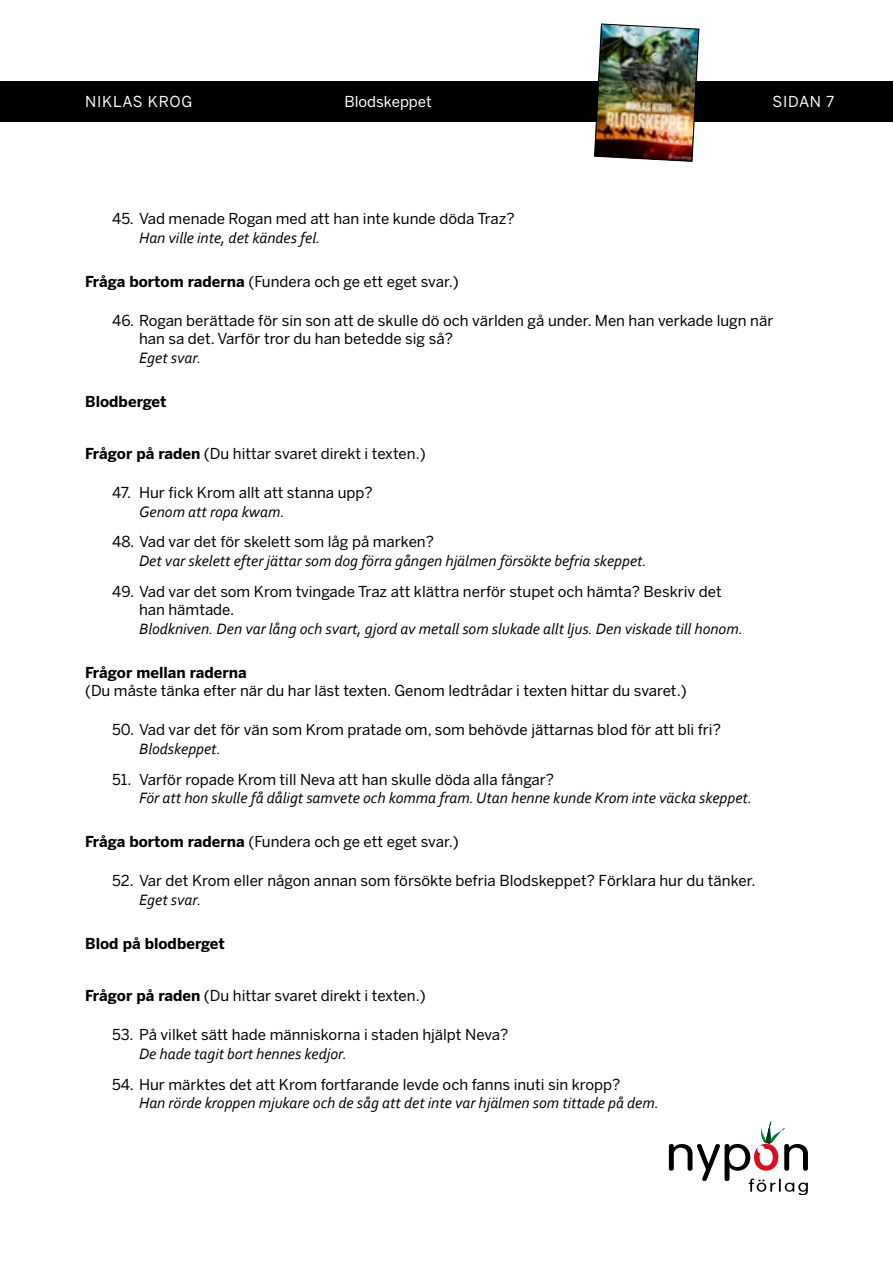
<style>
.page{position:relative;width:893px;height:1263px;background:#fff}
.page>*{position:absolute;margin:0;border:0;box-sizing:border-box;transform-origin:0 0}
.t1{font:italic 15.75px "Corbel";color:#000}
.t2{font:15px/18px "Benton Sans";color:#000}
.t3{font:700 15px "Benton Sans";color:#000}
.t4{font:15px "Benton Sans";color:#fff}
.t5{font:15px "Benton Sans";letter-spacing:.05em;color:#fff}
.t6{font:15px "Benton Sans";letter-spacing:.02em;color:#fff}
.s1{font-weight:700}
</style>
<div class="page">
<div style="left:0;top:81px;width:893px;height:40px;background:#000"></div>
<svg style="left:669px;top:1121px;width:139px;height:74px"></svg>
<img style="left:594px;top:23px;width:105px;height:139px">
<p class="t5" style="left:85px;top:93px;width:109px">NIKLAS KROG</p>
<p class="t4" style="left:344px;top:93px;width:89px">Blodskeppet</p>
<p class="t6" style="left:772px;top:93px;width:63px">SIDAN 7</p>
<p class="t2" style="left:112px;top:210px;width:404px">45. Vad menade Rogan med att han inte kunde döda Traz?</p>
<p class="t1" style="left:139px;top:228px;width:183px">Han ville inte, det kändes fel.</p>
<p class="t2" style="left:85px;top:273px;width:375px"><span class="s1">Fråga bortom raderna</span> (Fundera och ge ett eget svar.)</p>
<p class="t2" style="left:139px;top:312px;width:636px;text-indent:-27px">46. Rogan berättade för sin son att de skulle dö och världen gå under. Men han verkade lugn när han sa det. Varför tror du han betedde sig så?</p>
<p class="t1" style="left:139px;top:348px;width:64px">Eget svar.</p>
<p class="t3" style="left:85px;top:392px;width:83px">Blodberget</p>
<p class="t2" style="left:85px;top:444px;width:342px"><span class="s1">Frågor på raden</span> (Du hittar svaret direkt i texten.)</p>
<p class="t2" style="left:112px;top:484px;width:262px">47. Hur fick Krom allt att stanna upp?</p>
<p class="t1" style="left:139px;top:502px;width:147px">Genom att ropa kwam.</p>
<p class="t2" style="left:112px;top:533px;width:323px">48. Vad var det för skelett som låg på marken?</p>
<p class="t1" style="left:139px;top:551px;width:509px">Det var skelett efter jättar som dog förra gången hjälmen försökte befria skeppet.</p>
<p class="t2" style="left:139px;top:583px;width:584px;text-indent:-27px">49. Vad var det som Krom tvingade Traz att klättra nerför stupet och hämta? Beskriv det han hämtade.</p>
<p class="t1" style="left:139px;top:619px;width:605px">Blodkniven. Den var lång och svart, gjord av metall som slukade allt ljus. Den viskade till honom.</p>
<p class="t3" style="left:85px;top:663px;width:163px">Frågor mellan raderna</p>
<p class="t2" style="left:85px;top:681px;width:603px">(Du måste tänka efter när du har läst texten. Genom ledtrådar i texten hittar du svaret.)</p>
<p class="t2" style="left:112px;top:721px;width:610px">50. Vad var det för vän som Krom pratade om, som behövde jättarnas blod för att bli fri?</p>
<p class="t1" style="left:139px;top:739px;width:83px">Blodskeppet.</p>
<p class="t2" style="left:112px;top:770px;width:444px">51. Varför ropade Krom till Neva att han skulle döda alla fångar?</p>
<p class="t1" style="left:139px;top:788px;width:614px">För att hon skulle få dåligt samvete och komma fram. Utan henne kunde Krom inte väcka skeppet.</p>
<p class="t2" style="left:85px;top:833px;width:375px"><span class="s1">Fråga bortom raderna</span> (Fundera och ge ett eget svar.)</p>
<p class="t2" style="left:112px;top:872px;width:645px">52. Var det Krom eller någon annan som försökte befria Blodskeppet? Förklara hur du tänker.</p>
<p class="t1" style="left:139px;top:890px;width:64px">Eget svar.</p>
<p class="t3" style="left:85px;top:934px;width:141px">Blod på blodberget</p>
<p class="t2" style="left:85px;top:986px;width:342px"><span class="s1">Frågor på raden</span> (Du hittar svaret direkt i texten.)</p>
<p class="t2" style="left:112px;top:1026px;width:398px">53. På vilket sätt hade människorna i staden hjälpt Neva?</p>
<p class="t1" style="left:139px;top:1044px;width:209px">De hade tagit bort hennes kedjor.</p>
<p class="t2" style="left:112px;top:1075px;width:510px">54. Hur märktes det att Krom fortfarande levde och fanns inuti sin kropp?</p>
<p class="t1" style="left:139px;top:1093px;width:521px">Han rörde kroppen mjukare och de såg att det inte var hjälmen som tittade på dem.</p>
</div>
